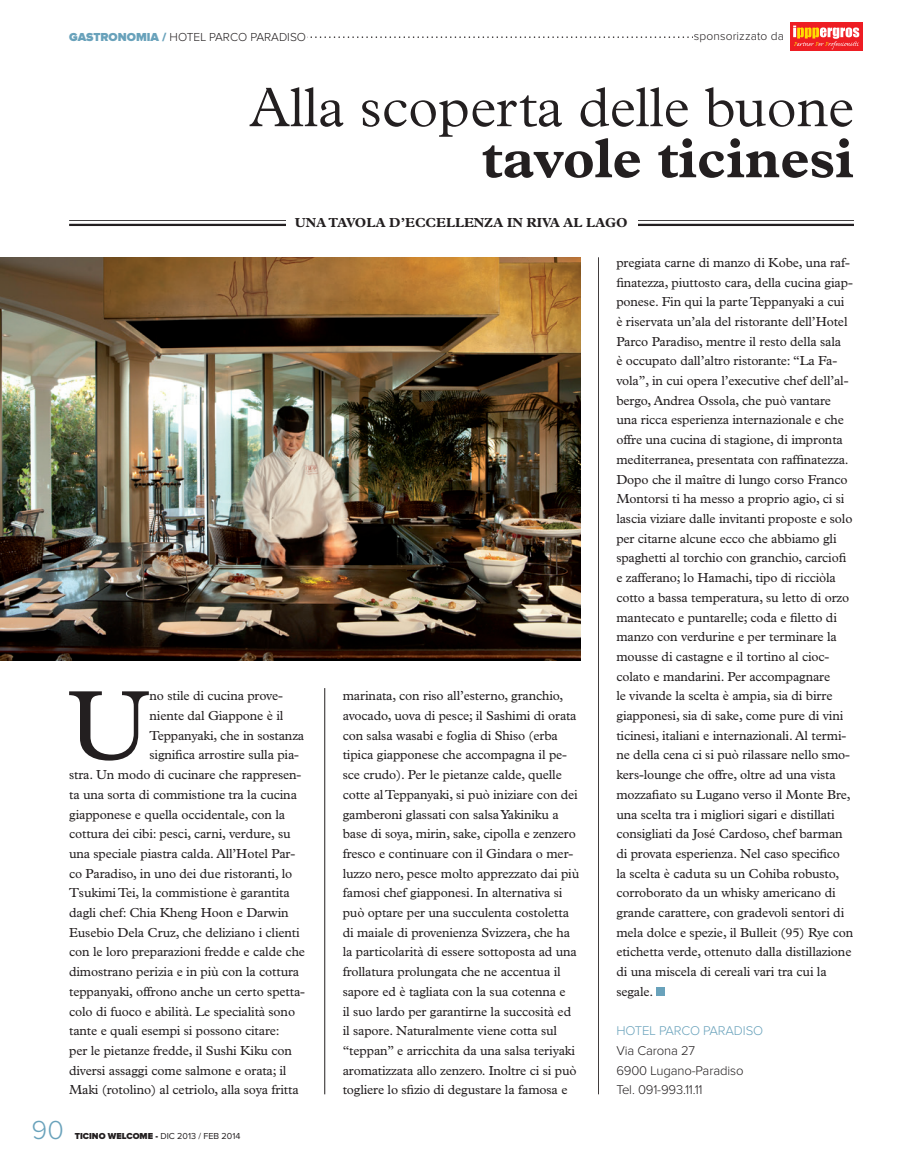
<style>
.page{position:relative;width:914px;height:1169px;background:#fff}
.page>*{position:absolute;margin:0;border:0;box-sizing:border-box;transform-origin:0 0}
.t1{font:99.75px "Plantin Std";color:#231f20}
.t2{font:300 56.25px "Plantin Std";color:#231f20}
.t3{font:700 56.25px "Plantin Std";color:#231f20}
.t4{font:300 27px "Proxima Nova";color:#69a2bb}
.t5{font:13.2px/19.6px "Plantin Std";letter-spacing:-.01em;color:#231f20}
.t6{font:300 13.2px/19.6px "Proxima Nova";letter-spacing:-.01em;color:#231f20}
.t7{font:700 13.2px "Plantin Std";color:#231f20}
.t8{font:300 13.2px "Proxima Nova";letter-spacing:-.01em;color:#69a2bb}
.t9{font:300 12px "Proxima Nova";color:#231f20}
.t10{font:9px "Proxima Nova";color:#231f20}
.s1{font-weight:900;color:#69a2bb}
.s2{font-weight:900}
</style>
<div class="page">
<hr style="left:69px;top:220px;width:785px;height:1px;background:#231f20">
<hr style="left:69px;top:224px;width:785px;height:2px;background:#231f20">
<div style="left:286px;top:208px;width:351px;height:29px;background:#fff"></div>
<hr style="left:324px;top:688px;width:1px;height:406px;background:#231f20">
<img style="left:0;top:257px;width:580px;height:403px">
<div style="left:656px;top:986px;width:9px;height:9px;background:#69a2bb"></div>
<hr style="left:598px;top:257px;width:1px;height:837px;background:#231f20">
<div style="left:790px;top:23px;width:72px;height:28px;background:#ee1d23"></div>
<svg style="left:307px;top:26px;width:552px;height:23px"></svg>
<div style="left:693px;top:22px;width:91px;height:18px;background:#fff"></div>
<p class="t9" style="left:69px;top:32px;width:238px"><span class="s1">GASTRONOMIA /</span> HOTEL PARCO PARADISO</p>
<p class="t9" style="left:694px;top:31px;width:92px">sponsorizzato da</p>
<h2 class="t2" style="left:249px;top:75px;width:606px">Alla scoperta delle buone</h2>
<h2 class="t3" style="left:482px;top:125px;width:374px">tavole ticinesi</h2>
<p class="t7" style="left:295px;top:215px;width:334px">UNA TAVOLA D’ECCELLENZA IN RIVA AL LAGO</p>
<h1 class="t1" style="left:67px;top:668px;width:85px">U</h1>
<p class="t5" style="left:149px;top:686px;width:135px">no stile di cucina prove-</p>
<p class="t5" style="left:149px;top:705px;width:135px">niente dal Giappone è il</p>
<p class="t5" style="left:149px;top:725px;width:156px">Teppanyaki, che in sostanza</p>
<p class="t5" style="left:149px;top:745px;width:151px">significa arrostire sulla pia-</p>
<p class="t5" style="left:69px;top:764px;width:234px">stra. Un modo di cucinare che rappresen-</p>
<p class="t5" style="left:69px;top:784px;width:229px">ta una sorta di commistione tra la cucina</p>
<p class="t5" style="left:69px;top:804px;width:217px">giapponese e quella occidentale, con la</p>
<p class="t5" style="left:69px;top:823px;width:223px">cottura dei cibi: pesci, carni, verdure, su</p>
<p class="t5" style="left:69px;top:843px;width:227px">una speciale piastra calda. All’Hotel Par-</p>
<p class="t5" style="left:69px;top:863px;width:225px">co Paradiso, in uno dei due ristoranti, lo</p>
<p class="t5" style="left:69px;top:883px;width:222px">Tsukimi Tei, la commistione è garantita</p>
<p class="t5" style="left:69px;top:902px;width:221px">dagli chef: Chia Kheng Hoon e Darwin</p>
<p class="t5" style="left:69px;top:922px;width:232px">Eusebio Dela Cruz, che deliziano i clienti</p>
<p class="t5" style="left:69px;top:942px;width:237px">con le loro preparazioni fredde e calde che</p>
<p class="t5" style="left:69px;top:961px;width:231px">dimostrano perizia e in più con la cottura</p>
<p class="t5" style="left:69px;top:981px;width:237px">teppanyaki, offrono anche un certo spetta-</p>
<p class="t5" style="left:69px;top:1001px;width:227px">colo di fuoco e abilità. Le specialità sono</p>
<p class="t5" style="left:69px;top:1020px;width:212px">tante e quali esempi si possono citare:</p>
<p class="t5" style="left:69px;top:1040px;width:224px">per le pietanze fredde, il Sushi Kiku con</p>
<p class="t5" style="left:69px;top:1060px;width:219px">diversi assaggi come salmone e orata; il</p>
<p class="t5" style="left:69px;top:1079px;width:231px">Maki (rotolino) al cetriolo, alla soya fritta</p>
<h3 class="t4" style="left:32px;top:1117px;width:34px">90</h3>
<p class="t10" style="left:75px;top:1132px;width:167px"><span class="s2">TICINO WELCOME -</span> DIC 2013 / FEB 2014</p>
<p class="t5" style="left:343px;top:686px;width:238px">marinata, con riso all’esterno, granchio, avocado, uova di pesce; il Sashimi di orata con salsa wasabi e foglia di Shiso (erba tipica giapponese che accompagna il pe&shy;sce crudo). Per le pietanze calde, quelle cotte al Teppanyaki, si può iniziare con dei gamberoni glassati con salsa Yakiniku a base di soya, mirin, sake, cipolla e zenzero fresco e continuare con il Gindara o mer&shy;luzzo nero, pesce molto apprezzato dai più famosi chef giapponesi. In alternativa si può optare per una succulenta costoletta di maiale di provenienza Svizzera, che ha la particolarità di essere sottoposta ad una frollatura prolungata che ne accentua il sapore ed è tagliata con la sua cotenna e<br>il suo lardo per garantirne la succosità ed il sapore. Naturalmente viene cotta sul “teppan” e arricchita da una salsa teriyaki aromatizzata allo zenzero. Inoltre ci si può togliere lo sfizio di degustare la famosa e</p>
<p class="t5" style="left:616px;top:253px;width:238px">pregiata carne di manzo di Kobe, una raf&shy;finatezza, piuttosto cara, della cucina giap&shy;ponese. Fin qui la parte Teppanyaki a cui è riservata un’ala del ristorante dell’Hotel Parco Paradiso, mentre il resto della sala<br>è occupato dall’altro ristorante: “La Fa&shy;vola”, in cui opera l’executive chef dell’al&shy;bergo, Andrea Ossola, che può vantare una ricca esperienza internazionale e che offre una cucina di stagione, di impronta mediterranea, presentata con raffinatezza.<br>Dopo che il maître di lungo corso Franco Montorsi ti ha messo a proprio agio, ci si lascia viziare dalle invitanti proposte e solo per citarne alcune ecco che abbiamo gli spaghetti al torchio con granchio, carciofi e zafferano; lo Hamachi, tipo di ricciòla cotto a bassa temperatura, su letto di orzo mantecato e puntarelle; coda e filetto di manzo con verdurine e per terminare la mousse di castagne e il tortino al cioc&shy;colato e mandarini. Per accompagnare<br>le vivande la scelta è ampia, sia di birre giapponesi, sia di sake, come pure di vini ticinesi, italiani e internazionali. Al termi&shy;ne della cena ci si può rilassare nello smo&shy;kers-lounge che offre, oltre ad una vista mozzafiato su Lugano verso il Monte Bre, una scelta tra i migliori sigari e distillati consigliati da José Cardoso, chef barman di provata esperienza. Nel caso specifico<br>la scelta è caduta su un Cohiba robusto, corroborato da un whisky americano di grande carattere, con gradevoli sentori di mela dolce e spezie, il Bulleit (95) Rye con etichetta verde, ottenuto dalla distillazione di una miscela di cereali vari tra cui la segale.</p>
<p class="t8" style="left:616px;top:1024px;width:148px">HOTEL PARCO PARADISO</p>
<p class="t6" style="left:616px;top:1041px;width:129px">Via Carona 27<br>6900 Lugano-Paradiso<br>Tel. 091-993.11.11</p>
</div>
